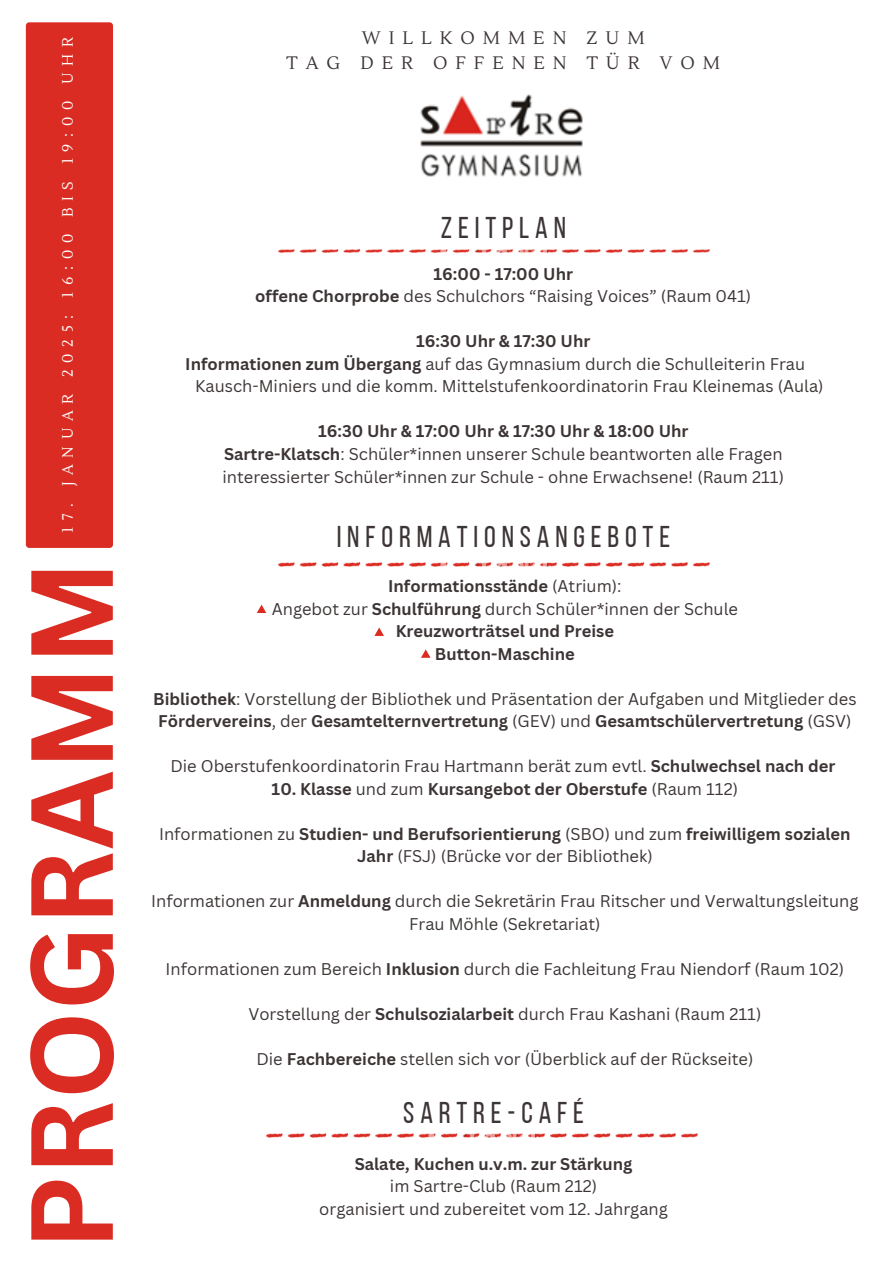
<style>
.page{position:relative;width:894px;height:1264px;background:#fff}
.page>*{position:absolute;margin:0;border:0;box-sizing:border-box;transform-origin:0 0}
.t1{font:700 114px "Canva Sans";color:#db2c23}
.t2{font:30px "Bebas Neue";letter-spacing:.195em;color:#3d3535}
.t3{font:18px/24.8px "Lustria";letter-spacing:.445em;color:#3d3535;text-align:center}
.t4{font:16.5px/22.5px "Canva Sans";color:#3d3535;text-align:center}
.t5{font:700 16.5px/22.5px "Canva Sans";color:#3d3535;text-align:center}
.t6{font:15px "Lustria";letter-spacing:.445em;color:#fefefe}
.s1{font-weight:700}
.s2{font-weight:400}
</style>
<div class="page">
<div style="left:26px;top:22px;width:87px;height:526px;background:#db2c23;border-radius:3px"></div>
<img style="left:420px;top:94px;width:163px;height:83px">
<img style="left:278px;top:249px;width:431px;height:3px">
<img style="left:278px;top:563px;width:431px;height:3px">
<img style="left:266px;top:1133px;width:431px;height:4px">
<svg style="left:257px;top:604px;width:9px;height:9px"></svg>
<svg style="left:374px;top:627px;width:10px;height:9px"></svg>
<svg style="left:421px;top:649px;width:9px;height:8px"></svg>
<p class="t6" style="left:58px;top:533px;width:497px;rotate:-90deg">17. JANUAR 2025: 16:00 BIS 19:00 UHR</p>
<p class="t1" style="left:-9px;top:1250px;width:691px;rotate:-90deg">PROGRAMM</p>
<h3 class="t3" style="left:286px;top:26px;width:435px">WILLKOMMEN ZUM<br>TAG DER OFFENEN TÜR VOM</h3>
<h2 class="t2" style="left:441px;top:215px;width:126px">ZEITPLAN</h2>
<p class="t4" style="left:255px;top:262px;width:497px"><span class="s1">16:00 - 17:00 Uhr<br>offene Chorprobe</span> des Schulchors “Raising Voices” (Raum 041)</p>
<h4 class="t5" style="left:416px;top:330px;width:176px">16:30 Uhr &amp; 17:30 Uhr</h4>
<h4 class="t4" style="left:185px;top:352px;width:621px"><span class="s1">Informationen zum Übergang</span> auf das Gymnasium durch die Schulleiterin Frau</h4>
<h4 class="t4" style="left:195px;top:375px;width:629px">Kausch-Miniers und die komm. Mittelstufenkoordinatorin Frau Kleinemas (Aula)</h4>
<h4 class="t4" style="left:222px;top:420px;width:563px"><span class="s1">16:30 Uhr &amp; 17:00 Uhr &amp; 17:30 Uhr &amp; 18:00 Uhr<br>Sartre-Klatsch</span>: Schüler*innen unserer Schule beantworten alle Fragen interessierter Schüler*innen zur Schule - ohne Erwachsene! (Raum 211)</h4>
<h4 class="t2" style="left:336px;top:524px;width:335px">INFORMATIONSANGEBOTE</h4>
<h1 class="t5" style="left:271px;top:574px;width:467px">Informationsstände <span class="s2">(Atrium):<br>Angebot zur</span> Schulführung <span class="s2">durch Schüler*innen der Schule </span>Kreuzworträtsel und Preise<br>Button-Maschine</h1>
<h2 class="t4" style="left:153px;top:687px;width:704px"><span class="s1">Bibliothek</span>: Vorstellung der Bibliothek und Präsentation der Aufgaben und Mitglieder des<br><span class="s1">Fördervereins</span>, der <span class="s1">Gesamtelternvertretung</span> (GEV) und <span class="s1">Gesamtschülervertretung</span> (GSV)</h2>
<p class="t4" style="left:170px;top:754px;width:666px">Die Oberstufenkoordinatorin Frau Hartmann berät zum evtl. <span class="s1">Schulwechsel nach der</span></p>
<p class="t5" style="left:271px;top:777px;width:468px">10. Klasse <span class="s2">und zum</span> Kursangebot der Oberstufe <span class="s2">(Raum 112)</span></p>
<h4 class="t4" style="left:159px;top:822px;width:692px">Informationen zu <span class="s1">Studien- und Berufsorientierung</span> (SBO) und zum <span class="s1">freiwilligem sozialen<br>Jahr</span> (FSJ) (Brücke vor der Bibliothek)</h4>
<h4 class="t4" style="left:151px;top:889px;width:708px">Informationen zur <span class="s1">Anmeldung</span> durch die Sekretärin Frau Ritscher und Verwaltungsleitung<br>Frau Möhle (Sekretariat)</h4>
<h4 class="t4" style="left:165px;top:957px;width:679px">Informationen zum Bereich <span class="s1">Inklusion</span> durch die Fachleitung Frau Niendorf (Raum 102)</h4>
<h4 class="t4" style="left:248px;top:1002px;width:514px">Vorstellung der <span class="s1">Schulsozialarbeit</span> durch Frau Kashani (Raum 211)</h4>
<h4 class="t4" style="left:256px;top:1047px;width:498px">Die <span class="s1">Fachbereiche</span> stellen sich vor (Überblick auf der Rückseite)</h4>
<h4 class="t2" style="left:403px;top:1100px;width:182px">SARTRE-CAFÉ</h4>
<h4 class="t4" style="left:319px;top:1152px;width:350px"><span class="s1">Salate, Kuchen u.v.m. zur Stärkung<br></span>im Sartre-Club (Raum 212)<br>organisiert und zubereitet vom 12. Jahrgang</h4>
</div>
